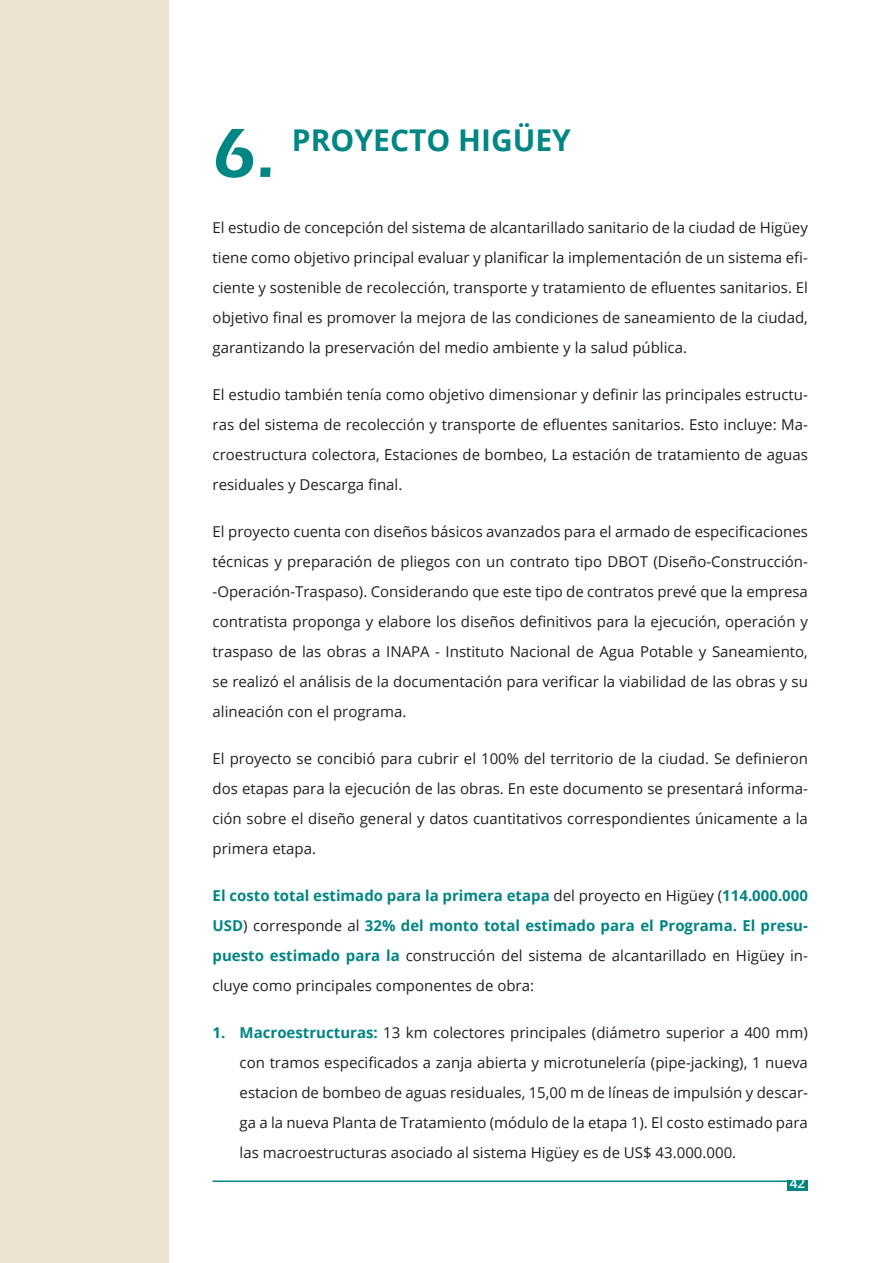
<style>
.page{position:relative;width:893px;height:1263px;background:#fff}
.page>*{position:absolute;margin:0;border:0;box-sizing:border-box;transform-origin:0 0}
.NUMERO_CAPITULO{font:600 72px "Eras ITC";color:#008683}
.TEXTO_CAPITULOS{font:700 30px "Open Sans";color:#008683}
.TEXTO_CORRIDO{font:15px/30px "Open Sans";color:#231f20;text-align:justify}
.t1{font:600 13.5px "Open Sans";color:#fff}
.s1{font-weight:700;color:#008683}
</style>
<div class="page">
<div style="left:0;top:0;width:169px;height:1263px;background:#ece3d1"></div>
<div style="left:787px;top:1180px;width:21px;height:11px;background:#008683"></div>
<hr style="left:213px;top:1180px;width:574px;height:2px;background:#008683">
<p class="NUMERO_CAPITULO" style="left:213px;top:112px;width:64px">6.</p>
<p class="TEXTO_CAPITULOS" style="left:292px;top:118px;width:280px">PROYECTO HIGÜEY</p>
<p class="TEXTO_CORRIDO" style="left:213px;top:212px;width:597px">El estudio de concepción del sistema de alcantarillado sanitario de la ciudad de Higüey tiene como objetivo principal evaluar y planificar la implementación de un sistema efi&shy;ciente y sostenible de recolección, transporte y tratamiento de efluentes sanitarios. El objetivo final es promover la mejora de las condiciones de saneamiento de la ciudad, garantizando la preservación del medio ambiente y la salud pública.</p>
<p class="TEXTO_CORRIDO" style="left:213px;top:379px;width:597px">El estudio también tenía como objetivo dimensionar y definir las principales estructu&shy;ras del sistema de recolección y transporte de efluentes sanitarios. Esto incluye: Ma&shy;croestructura colectora, Estaciones de bombeo, La estación de tratamiento de aguas residuales y Descarga final.</p>
<p class="TEXTO_CORRIDO" style="left:213px;top:516px;width:597px">El proyecto cuenta con diseños básicos avanzados para el armado de especificaciones técnicas y preparación de pliegos con un contrato tipo DBOT (Diseño-Construcción--Operación-Traspaso). Considerando que este tipo de contratos prevé que la empresa contratista proponga y elabore los diseños definitivos para la ejecución, operación y traspaso de las obras a INAPA - Instituto Nacional de Agua Potable y Saneamiento, se realizó el análisis de la documentación para verificar la viabilidad de las obras y su alineación con el programa.</p>
<p class="TEXTO_CORRIDO" style="left:213px;top:743px;width:597px">El proyecto se concibió para cubrir el 100% del territorio de la ciudad. Se definieron dos etapas para la ejecución de las obras. En este documento se presentará informa&shy;ción sobre el diseño general y datos cuantitativos correspondientes únicamente a la primera etapa.</p>
<p class="TEXTO_CORRIDO" style="left:213px;top:880px;width:597px"><span class="s1">El costo total estimado para la primera etapa</span> del proyecto en Higüey (<span class="s1">114.000.000<br>USD</span>) corresponde al <span class="s1">32% del monto total estimado para el Programa. El presu&shy;puesto estimado para la</span> construcción del sistema de alcantarillado en Higüey in&shy;cluye como principales componentes de obra:</p>
<p class="TEXTO_CORRIDO" style="left:240px;top:1017px;width:570px;text-indent:-27px"><span class="s1">1. Macroestructuras:</span> 13 km colectores principales (diámetro superior a 400 mm) con tramos especificados a zanja abierta y microtunelería (pipe-jacking), 1 nueva estacion de bombeo de aguas residuales, 15,00 m de líneas de impulsión y descar&shy;ga a la nueva Planta de Tratamiento (módulo de la etapa 1). El costo estimado para las macroestructuras asociado al sistema Higüey es de US$ 43.000.000.</p>
<p class="t1" style="left:790px;top:1174px;width:17px">42</p>
</div>
